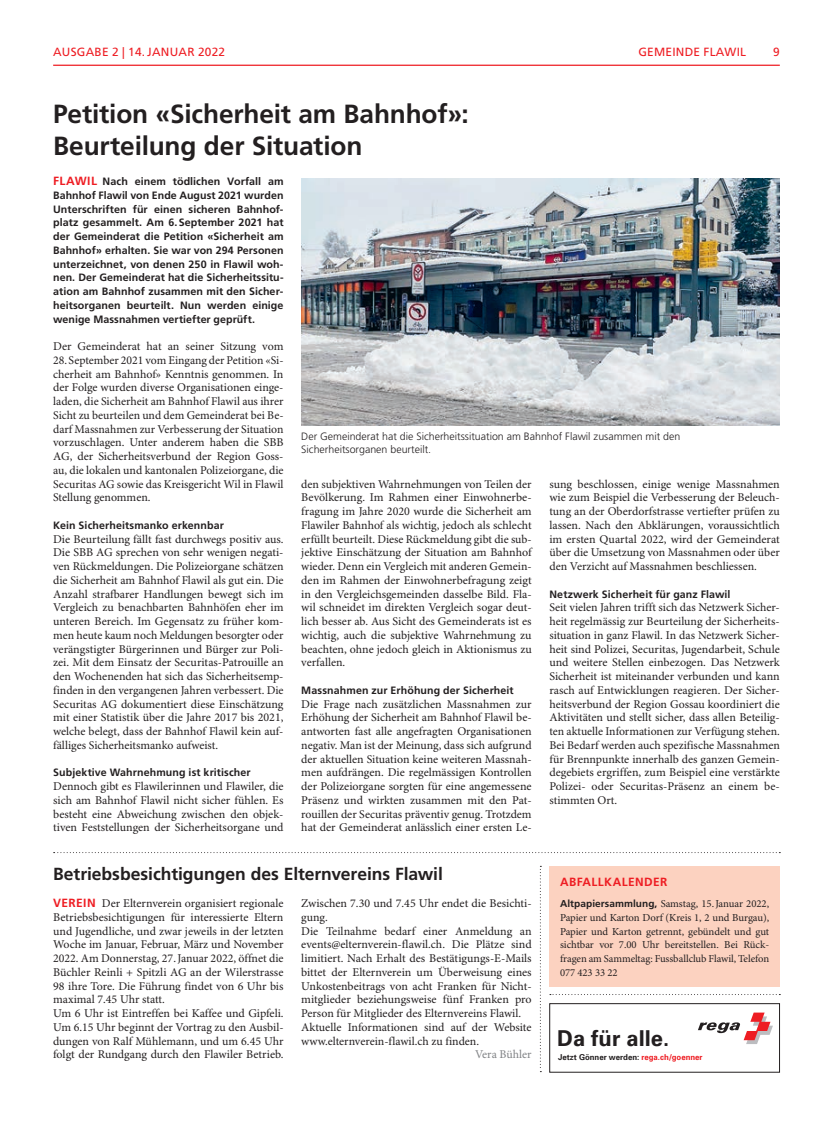
<style>
.page{position:relative;width:833px;height:1134px;background:#fff}
.page>*{position:absolute;margin:0;border:0;box-sizing:border-box;transform-origin:0 0}
.t1{font:700 26.25px/31.2px "Frutiger LT Std";letter-spacing:-.005em;color:#231f20}
.t2{font:700 21.88px "Univers";color:#231f20}
.t3{font:700 17.5px "Frutiger LT Std";letter-spacing:-.005em;color:#231f20}
.t4{font:11.88px/13.8px "Minion Pro";color:#231f20;text-align:justify}
.t5{font:11.88px "Frutiger LT Std";letter-spacing:.02em;color:#ee1d23}
.t6{font:700 11.88px "Frutiger LT Std";letter-spacing:.035em;color:#ee1d23}
.t7{font:11.88px "Minion Pro";color:#808285}
.t8{font:700 10.62px/13.8px "Frutiger LT Std";letter-spacing:.01em;color:#231f20;text-align:justify}
.t9{font:10.62px/13.8px "Minion Pro";letter-spacing:-.005em;color:#231f20;text-align:justify}
.t10{font:300 10.62px/13.8px "Frutiger LT Std";color:#231f20}
.t11{font:700 8.12px "Univers";color:#231f20;scale:.96 1}
.s1{font-size:11.88px;color:#ee1d23}
.s2{font-family:"Frutiger LT Std";font-weight:700;color:#ee1d23}
.s3{font-family:"Frutiger LT Std";font-weight:700;font-size:10px}
.s4{color:#ee1d23}
</style>
<div class="page">
<hr style="left:53px;top:65px;width:727px;height:1px;background:#ee1d23">
<svg style="left:540px;top:866px;width:1px;height:206px"></svg>
<svg style="left:54px;top:852px;width:726px;height:1px"></svg>
<svg style="left:550px;top:994px;width:230px;height:1px"></svg>
<div style="left:549px;top:866px;width:231px;height:120px;background:#fcd2c0"></div>
<img style="left:301px;top:178px;width:479px;height:248px">
<svg style="left:698px;top:1012px;width:75px;height:32px"></svg>
<div style="left:549px;top:1003px;width:231px;height:69px;border:1px solid #231f20"></div>
<p class="t5" style="left:53px;top:45px;width:18px">AUSGABE</p>
<p class="t5" style="left:112px;top:45px;width:50px">2 | 14.JANUAR</p>
<p class="t5" style="left:198px;top:45px;width:29px">2022</p>
<p class="t5" style="left:638px;top:45px;width:109px">GEMEINDE FLAWIL</p>
<p class="t5" style="left:773px;top:45px;width:8px">9</p>
<h1 class="t1" style="left:53px;top:99px;width:417px">Petition «Sicherheit am Bahnhof»:<br>Beurteilung der Situation</h1>
<p class="t8" style="left:53px;top:175px;width:232px"><span class="s1">FLAWIL</span> Nach einem tödlichen Vorfall am Bahnhof Flawil von Ende August 2021 wurden Unterschriften für einen sicheren Bahnhof&shy;platz gesammelt. Am 6.September 2021 hat der Gemeinderat die Petition «Sicherheit am Bahnhof» erhalten. Sie war von 294 Personen unterzeichnet, von denen 250 in Flawil woh&shy;nen. Der Gemeinderat hat die Sicherheitssitu&shy;ation am Bahnhof zusammen mit den Sicher&shy;heitsorganen beurteilt. Nun werden einige wenige Massnahmen vertiefter geprüft.</p>
<p class="t4" style="left:53px;top:340px;width:232px">Der Gemeinderat hat an seiner Sitzung vom</p>
<p class="t4" style="left:53px;top:354px;width:232px">28. September 2021 vom Eingang der Petition «Si&shy;cherheit am Bahnhof» Kenntnis genommen. In der Folge wurden diverse Organisationen einge&shy;laden, die Sicherheit am Bahnhof Flawil aus ihrer Sicht zu beurteilen und dem Gemeinderat bei Be&shy;darf Massnahmen zur Verbesserung der Situation vorzuschlagen. Unter anderem haben die SBB AG, der Sicherheitsverbund der Region Goss&shy;au, die lokalen und kantonalen Polizeiorgane, die Securitas AG sowie das Kreisgericht Wil in Flawil Stellung genommen.</p>
<p class="t8" style="left:53px;top:518px;width:172px">Kein Sicherheitsmanko erkennbar</p>
<p class="t4" style="left:53px;top:532px;width:232px">Die Beurteilung fällt fast durchwegs positiv aus.<br>Die SBB AG sprechen von sehr wenigen negati&shy;ven Rückmeldungen. Die Polizeiorgane schätzen die Sicherheit am Bahnhof Flawil als gut ein. Die Anzahl strafbarer Handlungen bewegt sich im Vergleich zu benachbarten Bahnhöfen eher im unteren Bereich. Im Gegensatz zu früher kom&shy;men heute kaum noch Meldungen besorgter oder verängstigter Bürgerinnen und Bürger zur Poli&shy;zei. Mit dem Einsatz der Securitas-Patrouille an den Wochenenden hat sich das Sicherheitsemp&shy;finden in den vergangenen Jahren verbessert. Die Securitas AG dokumentiert diese Einschätzung mit einer Statistik über die Jahre 2017 bis 2021, welche belegt, dass der Bahnhof Flawil kein auf&shy;fälliges Sicherheitsmanko aufweist.</p>
<p class="t8" style="left:53px;top:766px;width:199px">Subjektive Wahrnehmung ist kritischer</p>
<p class="t4" style="left:53px;top:780px;width:232px">Dennoch gibt es Flawilerinnen und Flawiler, die sich am Bahnhof Flawil nicht sicher fühlen. Es besteht eine Abweichung zwischen den objek&shy;tiven Feststellungen der Sicherheitsorgane und</p>
<p class="t10" style="left:301px;top:429px;width:380px">Der Gemeinderat hat die Sicherheitssituation am Bahnhof Flawil zusammen mit den<br>Sicherheitsorganen beurteilt.</p>
<p class="t4" style="left:301px;top:477px;width:232px">den subjektiven Wahrnehmungen von Teilen der Bevölkerung. Im Rahmen einer Einwohnerbe&shy;fragung im Jahre 2020 wurde die Sicherheit am Flawiler Bahnhof als wichtig, jedoch als schlecht erfüllt beurteilt. Diese Rückmeldung gibt die sub&shy;jektive Einschätzung der Situation am Bahnhof wieder. Denn ein Vergleich mit anderen Gemein&shy;den im Rahmen der Einwohnerbefragung zeigt in den Vergleichsgemeinden dasselbe Bild. Fla&shy;wil schneidet im direkten Vergleich sogar deut&shy;lich besser ab. Aus Sicht des Gemeinderats ist es wichtig, auch die subjektive Wahrnehmung zu beachten, ohne jedoch gleich in Aktionismus zu verfallen.</p>
<p class="t8" style="left:301px;top:683px;width:214px">Massnahmen zur Erhöhung der Sicherheit</p>
<p class="t4" style="left:301px;top:697px;width:232px">Die Frage nach zusätzlichen Massnahmen zur Erhöhung der Sicherheit am Bahnhof Flawil be&shy;antworten fast alle angefragten Organisationen negativ. Man ist der Meinung, dass sich aufgrund der aktuellen Situation keine weiteren Massnah&shy;men aufdrängen. Die regelmässigen Kontrollen der Polizeiorgane sorgten für eine angemessene Präsenz und wirkten zusammen mit den Pat&shy;rouillen der Securitas präventiv genug. Trotzdem hat der Gemeinderat anlässlich einer ersten Le-</p>
<p class="t4" style="left:549px;top:477px;width:232px">sung beschlossen, einige wenige Massnahmen wie zum Beispiel die Verbesserung der Beleuch&shy;tung an der Oberdorfstrasse vertiefter prüfen zu lassen. Nach den Abklärungen, voraussichtlich im ersten Quartal 2022, wird der Gemeinderat über die Umsetzung von Massnahmen oder über den Verzicht auf Massnahmen beschliessen.</p>
<p class="t8" style="left:549px;top:587px;width:183px">Netzwerk Sicherheit für ganz Flawil</p>
<p class="t4" style="left:549px;top:601px;width:232px">Seit vielen Jahren trifft sich das Netzwerk Sicher&shy;heit regelmässig zur Beurteilung der Sicherheits&shy;situation in ganz Flawil. In das Netzwerk Sicher&shy;heit sind Polizei, Securitas, Jugendarbeit, Schule und weitere Stellen einbezogen. Das Netzwerk Sicherheit ist miteinander verbunden und kann rasch auf Entwicklungen reagieren. Der Sicher&shy;heitsverbund der Region Gossau koordiniert die Aktivitäten und stellt sicher, dass allen Beteilig&shy;ten aktuelle Informationen zur Verfügung stehen.<br>Bei Bedarf werden auch spezifische Massnahmen für Brennpunkte innerhalb des ganzen Gemein&shy;degebiets ergriffen, zum Beispiel eine verstärkte Polizei- oder Securitas-Präsenz an einem be&shy;stimmten Ort.</p>
<h3 class="t3" style="left:53px;top:863px;width:391px">Betriebsbesichtigungen des Elternvereins Flawil</h3>
<p class="t4" style="left:53px;top:897px;width:232px;text-align:left"><span class="s2">VEREIN</span> Der Elternverein organisiert regionale Betriebsbesichtigungen für interessierte Eltern und Jugendliche, und zwar jeweils in der letzten Woche im Januar, Februar, März und November 2022. Am Donnerstag, 27.Januar 2022, öffnet die Büchler Reinli + Spitzli AG an der Wilerstrasse 98 ihre Tore. Die Führung findet von 6 Uhr bis maximal 7.45 Uhr statt.<br>Um 6 Uhr ist Eintreffen bei Kaffee und Gipfeli.<br>Um 6.15 Uhr beginnt der Vortrag zu den Ausbil&shy;dungen von Ralf Mühlemann, und um 6.45 Uhr folgt der Rundgang durch den Flawiler Betrieb.</p>
<p class="t4" style="left:301px;top:897px;width:232px;text-align:left">Zwischen 7.30 und 7.45 Uhr endet die Besichti&shy;gung.<br>Die Teilnahme bedarf einer Anmeldung an events@elternverein-flawil.ch. Die Plätze sind limitiert. Nach Erhalt des Bestätigungs-E-Mails bittet der Elternverein um Überweisung eines Unkostenbeitrags von acht Franken für Nicht&shy;mitglieder beziehungsweise fünf Franken pro Person für Mitglieder des Elternvereins Flawil.<br>Aktuelle Informationen sind auf der Website www.elternverein-flawil.ch zu finden.</p>
<p class="t7" style="left:475px;top:1047px;width:58px">Vera Bühler</p>
<p class="t6" style="left:560px;top:875px;width:109px">ABFALLKALENDER</p>
<p class="t9" style="left:560px;top:897px;width:211px"><span class="s3">Altpapiersammlung,</span> Samstag, 15.Januar 2022, Papier und Karton Dorf (Kreis 1, 2 und Burgau), Papier und Karton getrennt, gebündelt und gut sichtbar vor 7.00 Uhr bereitstellen. Bei Rück&shy;fragen am Sammeltag: Fussballclub Flawil, Telefon 077 423 33 22</p>
<h2 class="t2" style="left:557px;top:1024px;width:113px">Da für alle.</h2>
<p class="t11" style="left:558px;top:1052px;width:152px">Jetzt Gönner werden: <span class="s4">rega.ch/goenner</span></p>
</div>
